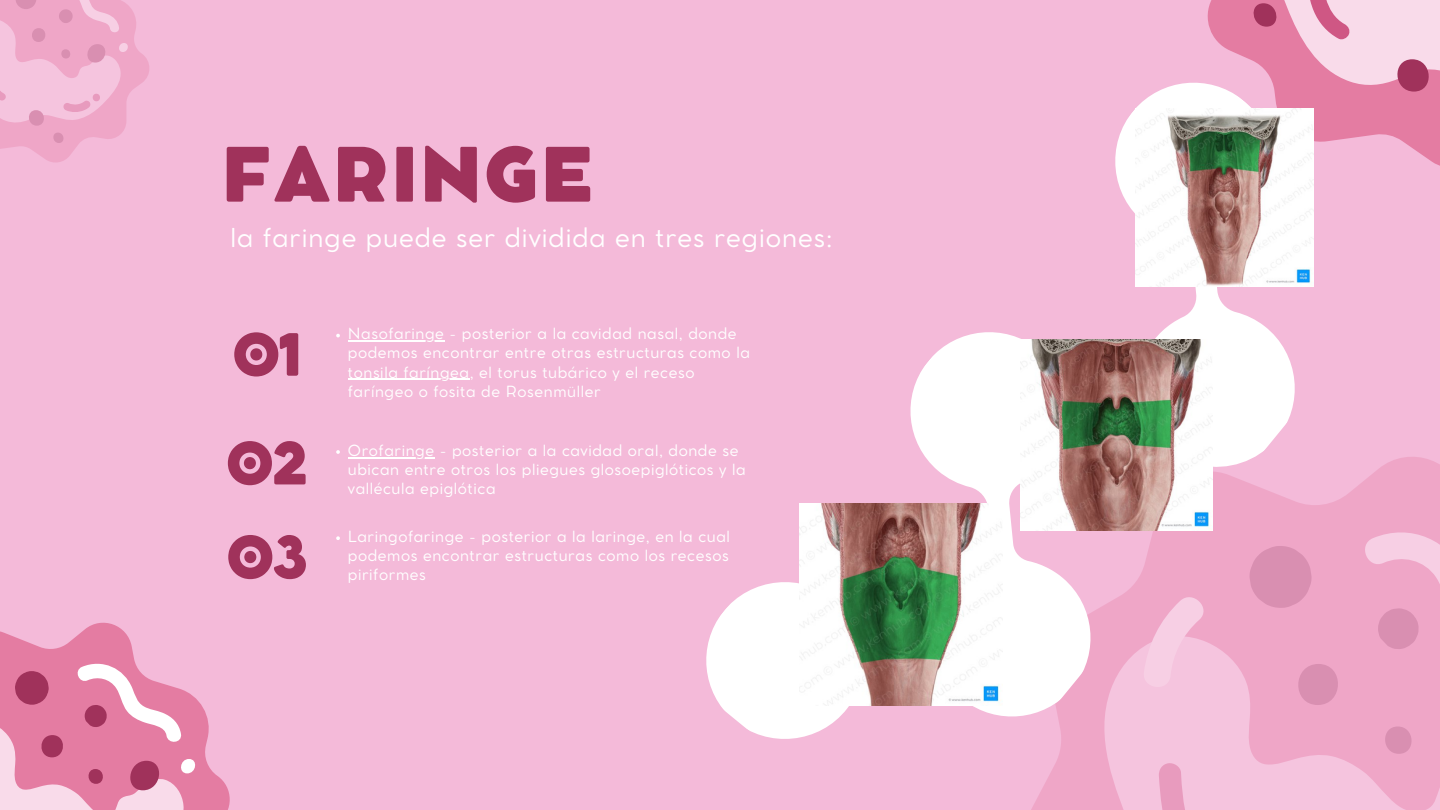
<style>
.page{position:relative;width:1440px;height:810px;background:#f4bad9}
.page>*{position:absolute;margin:0;border:0;box-sizing:border-box;transform-origin:0 0}
.t1{font:800 73.9px "Cocomat Pro";letter-spacing:.04em;color:#a0325b}
.t2{font:800 57.4px "Cocomat Pro";color:#a0325b}
.t3{font:25.7px "Cocomat Pro";letter-spacing:.04em;color:#fff}
.t4{font:15.2px/19.1px "Cocomat Pro";letter-spacing:.04em;color:#fff}
</style>
<div class="page">
<svg style="left:0;top:622px;width:230px;height:188px"></svg>
<svg style="left:1207px;top:0;width:233px;height:166px;background:#e99fbd"></svg>
<svg style="left:1031px;top:457px;width:409px;height:353px;fill:#efa6c7"></svg>
<svg style="left:1077px;top:735px;width:363px;height:75px;fill:#f5c4de"></svg>
<svg style="left:1305px;top:523px;width:135px;height:212px;background:#eda6c6"></svg>
<svg style="left:0;top:0;width:149px;height:162px"></svg>
<svg style="left:706px;top:74px;width:599px;height:675px"></svg>
<img style="left:1136px;top:109px;width:178px;height:178px">
<img style="left:1021px;top:340px;width:191px;height:191px">
<img style="left:800px;top:503px;width:202px;height:203px">
<svg style="left:336px;top:334px;width:4px;height:3px"></svg>
<hr style="left:348px;top:341px;width:97px;height:1px;background:#fff">
<hr style="left:348px;top:379px;width:122px;height:1px;background:#fff">
<svg style="left:336px;top:450px;width:4px;height:4px"></svg>
<hr style="left:348px;top:457px;width:87px;height:1px;background:#fff">
<svg style="left:336px;top:536px;width:4px;height:4px"></svg>
<h1 class="t1" style="left:222px;top:147px;width:373px">FARINGE</h1>
<h3 class="t3" style="left:230px;top:228px;width:604px">la faringe puede ser dividida en tres regiones:</h3>
<h2 class="t2" style="left:232px;top:333px;width:71px">01</h2>
<h2 class="t2" style="left:226px;top:442px;width:84px">02</h2>
<h2 class="t2" style="left:226px;top:536px;width:83px">03</h2>
<p class="t4" style="left:348px;top:326px;width:404px">Nasofaringe - posterior a la cavidad nasal, donde podemos encontrar entre otras estructuras como la tonsila faríngea, el torus tubárico y el receso</p>
<p class="t4" style="left:348px;top:383px;width:254px">faríngeo o fosita de Rosenmüller</p>
<p class="t4" style="left:348px;top:442px;width:399px">Orofaringe - posterior a la cavidad oral, donde se ubican entre otros los pliegues glosoepiglóticos y la</p>
<p class="t4" style="left:348px;top:480px;width:149px">vallécula epiglótica</p>
<p class="t4" style="left:348px;top:528px;width:384px">Laringofaringe - posterior a la laringe, en la cual podemos encontrar estructuras como los recesos</p>
<p class="t4" style="left:348px;top:566px;width:79px">piriformes</p>
</div>
